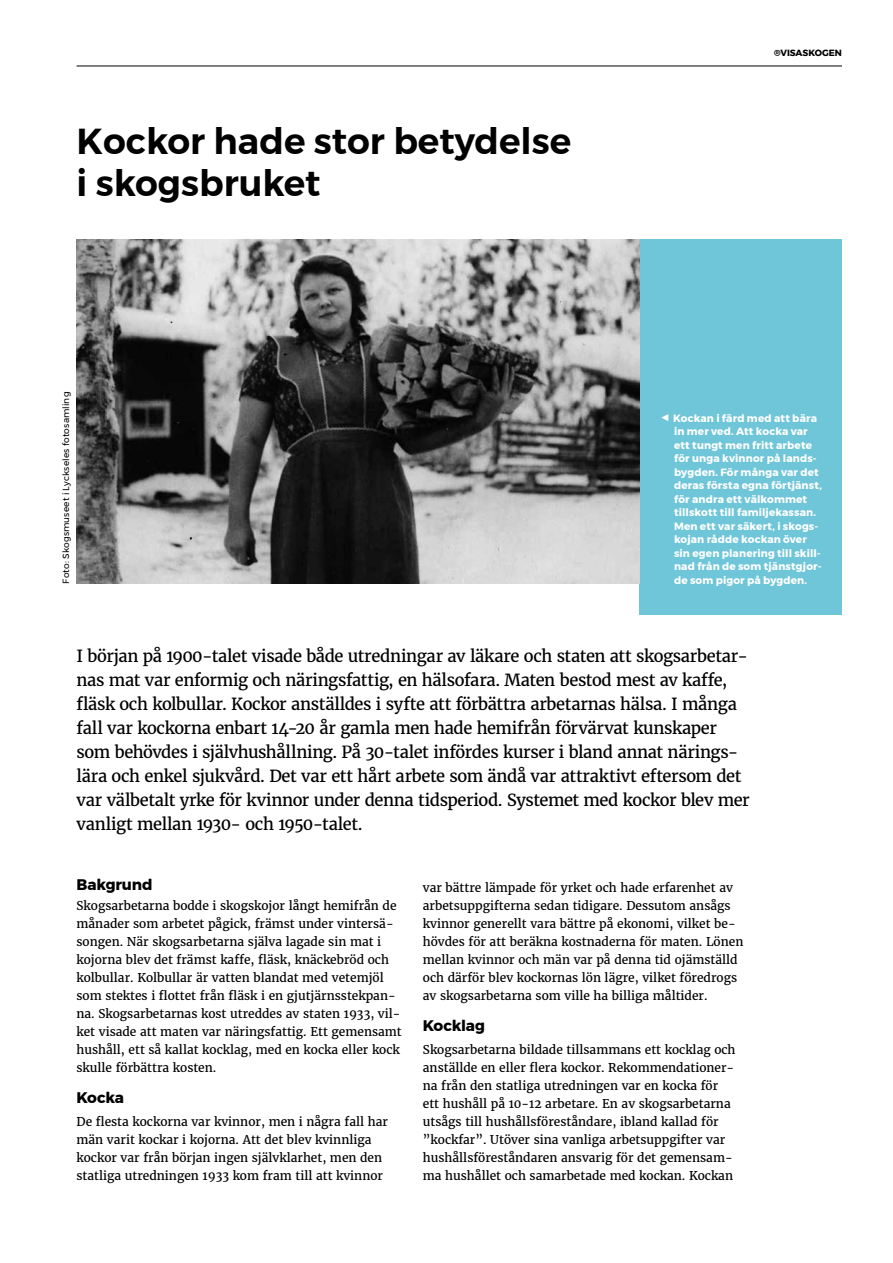
<style>
.page{position:relative;width:893px;height:1263px;background:#fff}
.page>*{position:absolute;margin:0;border:0;box-sizing:border-box;transform-origin:0 0}
.t1{font:600 36px/42px "Montserrat";color:#000}
.t2{font:16.5px/24px "Merriweather";letter-spacing:-.02em;color:#000}
.t3{font:700 15.3px "Montserrat";letter-spacing:-.015em;color:#000}
.t4{font:12px/18px "Merriweather";color:#000}
.t5{font:700 10.5px/13.5px "Montserrat";letter-spacing:.015em;color:#fff}
.t6{font:9px "Montserrat";letter-spacing:.015em;color:#000}
.t7{font:700 9px "Montserrat";color:#000}
.s1{font-size:16.5px}
</style>
<div class="page">
<hr style="left:77px;top:66px;width:765px;height:1px;background:#000">
<div style="left:639px;top:239px;width:203px;height:376px;background:#6ec6d8"></div>
<img style="left:77px;top:239px;width:562px;height:345px">
<h1 class="t1" style="left:77px;top:120px;width:496px">Kockor hade stor betydelse i skogsbruket</h1>
<p class="t6" style="left:59px;top:584px;width:193px;rotate:-90deg">Foto: Skogsmuseet i Lyckseles fotosamling</p>
<p class="t7" style="left:774px;top:45px;width:69px">®VISASKOGEN</p>
<p class="t5" style="left:674px;top:411px;width:149px;text-indent:-14px"><span class="s1">◀</span> Kockan i färd med att bära in mer ved. Att kocka var ett tungt men fritt arbete för unga kvinnor på lands&shy;bygden. För många var det deras första egna förtjänst, för andra ett välkommet tillskott till familjekassan.<br>Men ett var säkert, i skogs&shy;kojan rådde kockan över sin egen planering till skill&shy;nad från de som tjänstgjor&shy;de som pigor på bygden.</p>
<p class="t2" style="left:77px;top:644px;width:675px">I början på 1900-talet visade både utredningar av läkare och staten att skogsarbetar&shy;nas mat var enformig och näringsfattig, en hälsofara. Maten bestod mest av kaffe, fläsk och kolbullar. Kockor anställdes i syfte att förbättra arbetarnas hälsa. I många fall var kockorna enbart 14-20 år gamla men hade hemifrån förvärvat kunskaper som behövdes i självhushållning. På 30-talet infördes kurser i bland annat närings&shy;lära och enkel sjukvård. Det var ett hårt arbete som ändå var attraktivt eftersom det var välbetalt yrke för kvinnor under denna tidsperiod. Systemet med kockor blev mer vanligt mellan 1930- och 1950-talet.</p>
<p class="t3" style="left:77px;top:872px;width:77px">Bakgrund</p>
<p class="t4" style="left:77px;top:896px;width:327px">Skogsarbetarna bodde i skogskojor långt hemifrån de månader som arbetet pågick, främst under vintersä&shy;songen. När skogsarbetarna själva lagade sin mat i kojorna blev det främst kaffe, fläsk, knäckebröd och kolbullar. Kolbullar är vatten blandat med vetemjöl som stektes i flottet från fläsk i en gjutjärnsstekpan&shy;na. Skogsarbetarnas kost utreddes av staten 1933, vil&shy;ket visade att maten var näringsfattig. Ett gemensamt hushåll, ett så kallat kocklag, med en kocka eller kock skulle förbättra kosten.</p>
<p class="t3" style="left:77px;top:1085px;width:49px">Kocka</p>
<p class="t4" style="left:77px;top:1112px;width:313px">De flesta kockorna var kvinnor, men i några fall har män varit kockar i kojorna. Att det blev kvinnliga kockor var från början ingen självklarhet, men den statliga utredningen 1933 kom fram till att kvinnor</p>
<p class="t4" style="left:423px;top:878px;width:322px">var bättre lämpade för yrket och hade erfarenhet av arbetsuppgifterna sedan tidigare. Dessutom ansågs kvinnor generellt vara bättre på ekonomi, vilket be&shy;hövdes för att beräkna kostnaderna för maten. Lönen mellan kvinnor och män var på denna tid ojämställd och därför blev kockornas lön lägre, vilket föredrogs av skogsarbetarna som ville ha billiga måltider.</p>
<p class="t3" style="left:423px;top:1013px;width:64px">Kocklag</p>
<p class="t4" style="left:423px;top:1040px;width:314px">Skogsarbetarna bildade tillsammans ett kocklag och anställde en eller flera kockor. Rekommendationer&shy;na från den statliga utredningen var en kocka för ett hushåll på 10-12 arbetare. En av skogsarbetarna utsågs till hushållsföreståndare, ibland kallad för ”kockfar”. Utöver sina vanliga arbetsuppgifter var hushållsföreståndaren ansvarig för det gemensam&shy;ma hushållet och samarbetade med kockan. Kockan</p>
</div>
